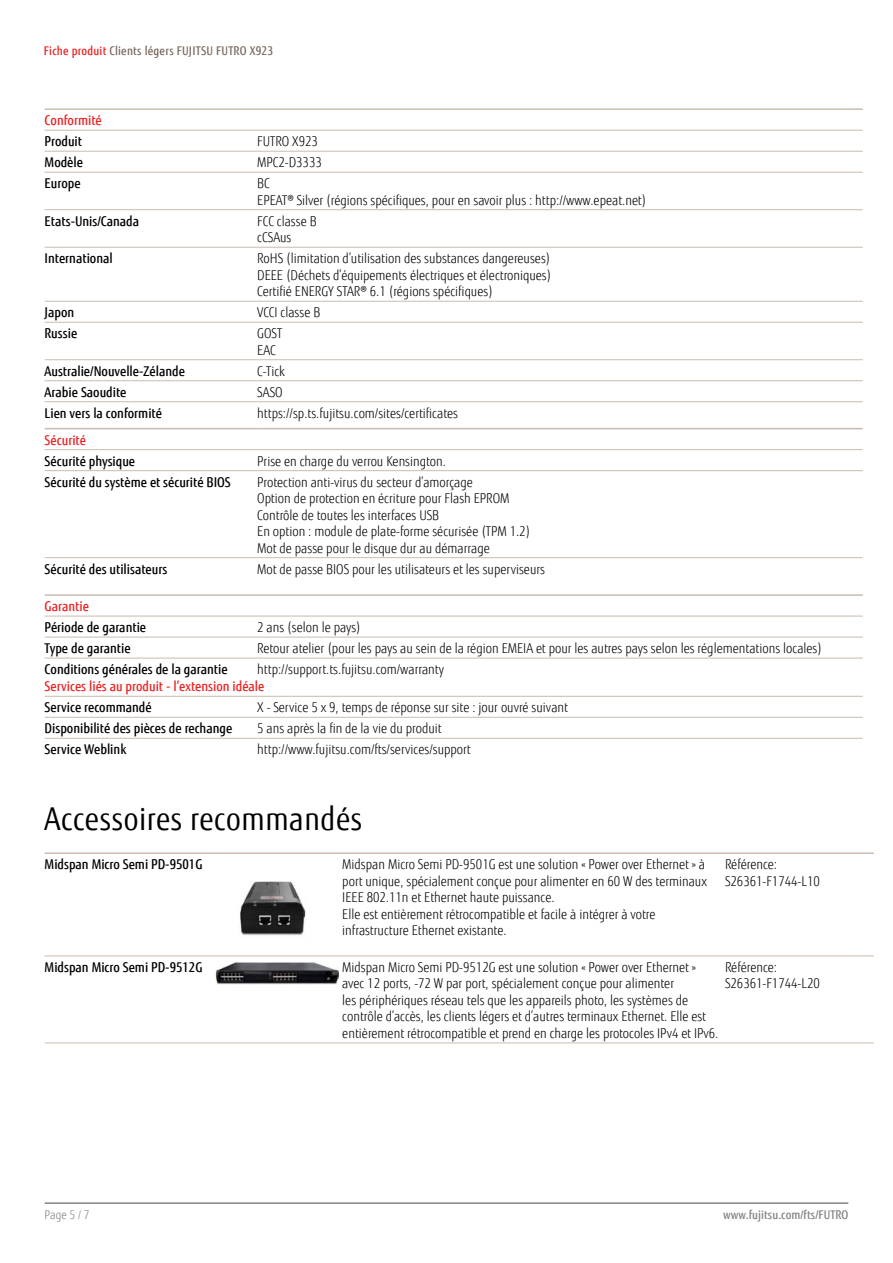
<style>
.page{position:relative;width:893px;height:1263px;background:#fff}
.page>*{position:absolute;margin:0;border:0;box-sizing:border-box;transform-origin:0 0}
.t1{font:31.5px "Fujitsu Sans";letter-spacing:.02em;color:#000;scale:.9 1}
.t2{font:300 13.5px/16.5px "Fujitsu Sans";color:#000;scale:.9 1}
.t3{font:500 13.5px "Fujitsu Sans";color:#000;scale:.9 1}
.t4{font:500 13.5px "Fujitsu Sans";color:#e92425;scale:.9 1}
.t5{font:500 12px "Fujitsu Sans";letter-spacing:.02em;color:#79695e;scale:.9 1}
.t6{font:500 12px "Fujitsu Sans";letter-spacing:.005em;color:#818280;scale:.9 1}
.t7{font:300 12px "Fujitsu Sans";color:#818280;scale:.9 1}
.s1{color:#e92425}
</style>
<div class="page">
<hr style="left:45px;top:1202px;width:803px;height:2px;background:#818280">
<hr style="left:45px;top:108px;width:212px;height:2px;background:#c9bbb0">
<hr style="left:257px;top:108px;width:606px;height:2px;background:#c9bbb0">
<hr style="left:45px;top:130px;width:212px;height:1px;background:#c9bbb0">
<hr style="left:257px;top:130px;width:606px;height:1px;background:#c9bbb0">
<hr style="left:45px;top:151px;width:212px;height:1px;background:#c9bbb0">
<hr style="left:257px;top:151px;width:606px;height:1px;background:#c9bbb0">
<hr style="left:45px;top:172px;width:212px;height:1px;background:#c9bbb0">
<hr style="left:257px;top:172px;width:606px;height:1px;background:#c9bbb0">
<hr style="left:45px;top:209px;width:212px;height:1px;background:#c9bbb0">
<hr style="left:257px;top:209px;width:606px;height:1px;background:#c9bbb0">
<hr style="left:45px;top:247px;width:212px;height:1px;background:#c9bbb0">
<hr style="left:257px;top:247px;width:606px;height:1px;background:#c9bbb0">
<hr style="left:45px;top:301px;width:212px;height:1px;background:#c9bbb0">
<hr style="left:257px;top:301px;width:606px;height:1px;background:#c9bbb0">
<hr style="left:45px;top:322px;width:212px;height:1px;background:#c9bbb0">
<hr style="left:257px;top:322px;width:606px;height:1px;background:#c9bbb0">
<hr style="left:45px;top:359px;width:212px;height:1px;background:#c9bbb0">
<hr style="left:257px;top:359px;width:606px;height:1px;background:#c9bbb0">
<hr style="left:45px;top:380px;width:212px;height:1px;background:#c9bbb0">
<hr style="left:257px;top:380px;width:606px;height:1px;background:#c9bbb0">
<hr style="left:45px;top:401px;width:212px;height:1px;background:#c9bbb0">
<hr style="left:257px;top:401px;width:606px;height:1px;background:#c9bbb0">
<hr style="left:45px;top:428px;width:212px;height:1px;background:#c9bbb0">
<hr style="left:257px;top:428px;width:606px;height:1px;background:#c9bbb0">
<hr style="left:45px;top:449px;width:212px;height:1px;background:#c9bbb0">
<hr style="left:257px;top:449px;width:606px;height:1px;background:#c9bbb0">
<hr style="left:45px;top:470px;width:212px;height:1px;background:#c9bbb0">
<hr style="left:257px;top:470px;width:606px;height:1px;background:#c9bbb0">
<hr style="left:45px;top:557px;width:212px;height:1px;background:#c9bbb0">
<hr style="left:257px;top:557px;width:606px;height:1px;background:#c9bbb0">
<hr style="left:45px;top:594px;width:212px;height:2px;background:#c9bbb0">
<hr style="left:257px;top:594px;width:606px;height:2px;background:#c9bbb0">
<hr style="left:45px;top:616px;width:212px;height:1px;background:#c9bbb0">
<hr style="left:257px;top:616px;width:606px;height:1px;background:#c9bbb0">
<hr style="left:45px;top:637px;width:212px;height:1px;background:#c9bbb0">
<hr style="left:257px;top:637px;width:606px;height:1px;background:#c9bbb0">
<hr style="left:45px;top:658px;width:212px;height:1px;background:#c9bbb0">
<hr style="left:257px;top:658px;width:606px;height:1px;background:#c9bbb0">
<hr style="left:45px;top:696px;width:212px;height:1px;background:#c9bbb0">
<hr style="left:257px;top:696px;width:606px;height:1px;background:#c9bbb0">
<hr style="left:45px;top:717px;width:212px;height:1px;background:#c9bbb0">
<hr style="left:257px;top:717px;width:606px;height:1px;background:#c9bbb0">
<hr style="left:45px;top:738px;width:212px;height:1px;background:#c9bbb0">
<hr style="left:257px;top:738px;width:606px;height:1px;background:#c9bbb0">
<hr style="left:45px;top:852px;width:170px;height:2px;background:#c9bbb0">
<hr style="left:215px;top:852px;width:127px;height:2px;background:#c9bbb0">
<hr style="left:342px;top:852px;width:383px;height:2px;background:#c9bbb0">
<hr style="left:725px;top:852px;width:149px;height:2px;background:#c9bbb0">
<hr style="left:45px;top:955px;width:170px;height:1px;background:#c9bbb0">
<hr style="left:215px;top:955px;width:127px;height:1px;background:#c9bbb0">
<hr style="left:342px;top:955px;width:383px;height:1px;background:#c9bbb0">
<hr style="left:725px;top:955px;width:149px;height:1px;background:#c9bbb0">
<hr style="left:45px;top:1042px;width:170px;height:1px;background:#c9bbb0">
<hr style="left:215px;top:1042px;width:127px;height:1px;background:#c9bbb0">
<hr style="left:342px;top:1042px;width:383px;height:1px;background:#c9bbb0">
<hr style="left:725px;top:1042px;width:149px;height:1px;background:#c9bbb0">
<img style="left:240px;top:881px;width:66px;height:55px">
<img style="left:215px;top:962px;width:123px;height:22px">
<p class="t5" style="left:44px;top:43px;width:256px"><span class="s1">Fiche produit</span> Clients légers FUJITSU FUTRO X923</p>
<p class="t4" style="left:45px;top:112px;width:65px">Conformité</p>
<p class="t3" style="left:45px;top:133px;width:43px">Produit</p>
<p class="t2" style="left:257px;top:133px;width:69px">FUTRO X923</p>
<p class="t3" style="left:45px;top:154px;width:44px">Modèle</p>
<p class="t2" style="left:257px;top:154px;width:73px">MPC2-D3333</p>
<p class="t3" style="left:45px;top:175px;width:42px">Europe</p>
<p class="t2" style="left:257px;top:175px;width:434px">BC<br>EPEAT® Silver (régions spécifiques, pour en savoir plus : http://www.epeat.net)</p>
<p class="t3" style="left:45px;top:212px;width:107px">Etats-Unis/Canada</p>
<p class="t2" style="left:257px;top:213px;width:67px">FCC classe B cCSAus</p>
<p class="t3" style="left:45px;top:250px;width:77px">International</p>
<p class="t2" style="left:257px;top:250px;width:328px;text-align:justify">RoHS (limitation d’utilisation des substances dangereuses)<br>DEEE (Déchets d’équipements électriques et électroniques)<br>Certifié ENERGY STAR® 6.1 (régions spécifiques)</p>
<p class="t3" style="left:45px;top:304px;width:35px">Japon</p>
<p class="t2" style="left:257px;top:304px;width:71px">VCCI classe B</p>
<p class="t3" style="left:45px;top:325px;width:38px">Russie</p>
<p class="t2" style="left:257px;top:325px;width:29px">GOST<br>EAC</p>
<p class="t3" style="left:45px;top:362px;width:157px">Australie/Nouvelle-Zélande</p>
<p class="t2" style="left:257px;top:363px;width:32px">C-Tick</p>
<p class="t3" style="left:45px;top:383px;width:92px">Arabie Saoudite</p>
<p class="t2" style="left:257px;top:384px;width:30px">SASO</p>
<p class="t3" style="left:45px;top:404px;width:132px">Lien vers la conformité</p>
<p class="t2" style="left:257px;top:405px;width:225px">https://sp.ts.fujitsu.com/sites/certificates</p>
<p class="t4" style="left:45px;top:431px;width:47px">Sécurité</p>
<p class="t3" style="left:45px;top:452px;width:102px">Sécurité physique</p>
<p class="t2" style="left:257px;top:453px;width:211px">Prise en charge du verrou Kensington.</p>
<p class="t3" style="left:45px;top:473px;width:208px">Sécurité du système et sécurité BIOS</p>
<p class="t2" style="left:257px;top:474px;width:305px">Protection anti-virus du secteur d’amorçage<br>Option de protection en écriture pour Flash EPROM Contrôle de toutes les interfaces USB<br>En option : module de plate-forme sécurisée (TPM 1.2)<br>Mot de passe pour le disque dur au démarrage</p>
<p class="t3" style="left:45px;top:560px;width:138px">Sécurité des utilisateurs</p>
<p class="t2" style="left:257px;top:561px;width:321px">Mot de passe BIOS pour les utilisateurs et les superviseurs</p>
<p class="t4" style="left:45px;top:598px;width:51px">Garantie</p>
<p class="t3" style="left:45px;top:619px;width:114px">Période de garantie</p>
<p class="t2" style="left:257px;top:619px;width:117px">2 ans (selon le pays)</p>
<p class="t3" style="left:45px;top:640px;width:97px">Type de garantie</p>
<p class="t2" style="left:257px;top:640px;width:629px">Retour atelier (pour les pays au sein de la région EMEIA et pour les autres pays selon les réglementations locales)</p>
<p class="t3" style="left:45px;top:661px;width:205px">Conditions générales de la garantie</p>
<p class="t2" style="left:257px;top:661px;width:209px">http://support.ts.fujitsu.com/warranty</p>
<p class="t4" style="left:45px;top:678px;width:246px">Services liés au produit - l’extension idéale</p>
<p class="t3" style="left:45px;top:699px;width:121px">Service recommandé</p>
<p class="t2" style="left:257px;top:699px;width:347px">X - Service 5 x 9, temps de réponse sur site : jour ouvré suivant</p>
<p class="t3" style="left:45px;top:720px;width:210px">Disponibilité des pièces de rechange</p>
<p class="t2" style="left:257px;top:720px;width:206px">5 ans après la fin de la vie du produit</p>
<p class="t3" style="left:45px;top:741px;width:92px">Service Weblink</p>
<p class="t2" style="left:257px;top:741px;width:239px">http://www.fujitsu.com/fts/services/support</p>
<h1 class="t1" style="left:45px;top:800px;width:354px">Accessoires recommandés</h1>
<p class="t3" style="left:45px;top:856px;width:177px">Midspan Micro Semi PD-9501G</p>
<p class="t2" style="left:342px;top:856px;width:407px">Midspan Micro Semi PD-9501G est une solution « Power over Ethernet » à port unique, spécialement conçue pour alimenter en 60 W des terminaux IEEE 802.11n et Ethernet haute puissance.<br>Elle est entièrement rétrocompatible et facile à intégrer à votre infrastructure Ethernet existante.</p>
<p class="t2" style="left:725px;top:856px;width:107px">Référence:<br>S26361-F1744-L10</p>
<p class="t3" style="left:45px;top:959px;width:177px">Midspan Micro Semi PD-9512G</p>
<p class="t2" style="left:342px;top:959px;width:419px">Midspan Micro Semi PD-9512G est une solution « Power over Ethernet » avec 12 ports, -72 W par port, spécialement conçue pour alimenter<br>les périphériques réseau tels que les appareils photo, les systèmes de contrôle d’accès, les clients légers et d’autres terminaux Ethernet. Elle est entièrement rétrocompatible et prend en charge les protocoles IPv4 et IPv6.</p>
<p class="t2" style="left:725px;top:959px;width:107px">Référence:<br>S26361-F1744-L20</p>
<p class="t7" style="left:45px;top:1208px;width:51px">Page 5 / 7</p>
<p class="t6" style="left:723px;top:1208px;width:141px">www.fujitsu.com/fts/FUTRO</p>
</div>
